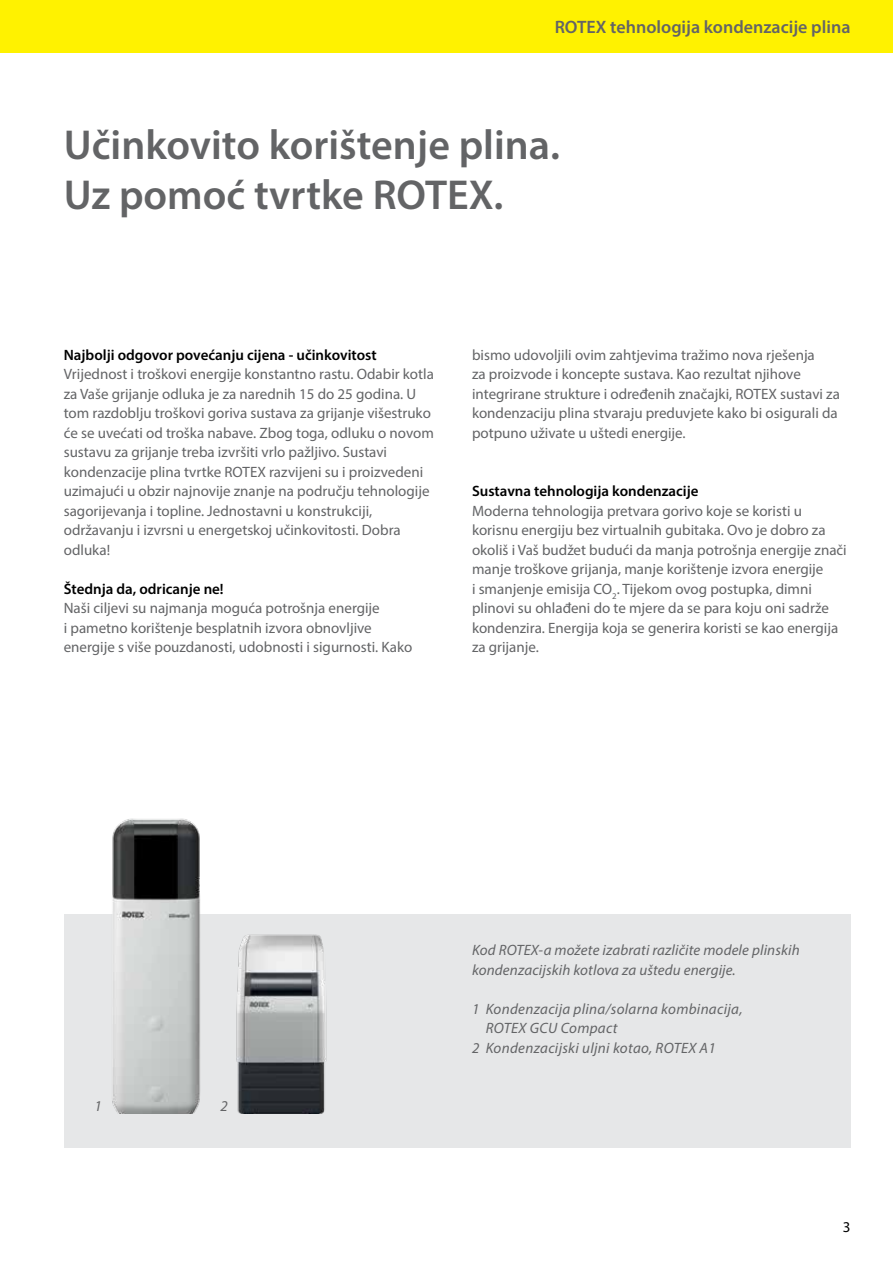
<style>
.page{position:relative;width:893px;height:1263px;background:#fff}
.page>*{position:absolute;margin:0;border:0;box-sizing:border-box;transform-origin:0 0}
.t1{font:600 42px/50.4px "Myriad Pro";color:#636466}
.t2{font:600 18px "Myriad Pro";color:#636466}
.t3{font:15px/19.5px "Myriad Pro";color:#636466}
.t4{font:italic 15px/19.5px "Myriad Pro";letter-spacing:.01em;color:#636466}
.t5{font:600 15px "Myriad Pro";color:#000}
.t6{font:15px "Myriad Pro";color:#000}
</style>
<div class="page">
<div style="left:64px;top:914px;width:786px;height:234px;background:#e6e7e8"></div>
<img style="left:112px;top:818px;width:88px;height:295px">
<img style="left:236px;top:934px;width:91px;height:179px">
<div style="left:0;top:0;width:893px;height:53px;background:#fff200"></div>
<p class="t2" style="left:555px;top:16px;width:297px">ROTEX tehnologija kondenzacije plina</p>
<h1 class="t1" style="left:64px;top:119px;width:498px">Učinkovito korištenje plina.<br>Uz pomoć tvrtke ROTEX.</h1>
<p class="t5" style="left:64px;top:345px;width:314px">Najbolji odgovor povećanju cijena - učinkovitost</p>
<p class="t3" style="left:64px;top:364px;width:372px">Vrijednost i troškovi energije konstantno rastu. Odabir kotla za Vaše grijanje odluka je za narednih 15 do 25 godina. U tom razdoblju troškovi goriva sustava za grijanje višestruko će se uvećati od troška nabave. Zbog toga, odluku o novom sustavu za grijanje treba izvršiti vrlo pažljivo. Sustavi kondenzacije plina tvrtke ROTEX razvijeni su i proizvedeni uzimajući u obzir najnovije znanje na području tehnologije sagorijevanja i topline. Jednostavni u konstrukciji, održavanju i izvrsni u energetskoj učinkovitosti. Dobra odluka!</p>
<p class="t5" style="left:64px;top:579px;width:161px">Štednja da, odricanje ne!</p>
<p class="t3" style="left:64px;top:598px;width:350px">Naši ciljevi su najmanja moguća potrošnja energije<br>i pametno korištenje besplatnih izvora obnovljive energije s više pouzdanosti, udobnosti i sigurnosti. Kako</p>
<p class="t3" style="left:472px;top:345px;width:369px">bismo udovoljili ovim zahtjevima tražimo nova rješenja<br>za proizvode i koncepte sustava. Kao rezultat njihove integrirane strukture i određenih značajki, ROTEX sustavi za kondenzaciju plina stvaraju preduvjete kako bi osigurali da potpuno uživate u uštedi energije.</p>
<p class="t5" style="left:472px;top:482px;width:228px">Sustavna tehnologija kondenzacije</p>
<p class="t3" style="left:472px;top:501px;width:376px">Moderna tehnologija pretvara gorivo koje se koristi u korisnu energiju bez virtualnih gubitaka. Ovo je dobro za okoliš i Vaš budžet budući da manja potrošnja energije znači manje troškove grijanja, manje korištenje izvora energije<br>i smanjenje emisija CO<sub>2</sub>. Tijekom ovog postupka, dimni plinovi su ohlađeni do te mjere da se para koju oni sadrže kondenzira. Energija koja se generira koristi se kao energija za grijanje.</p>
<p class="t4" style="left:95px;top:1096px;width:9px">1</p>
<p class="t4" style="left:220px;top:1096px;width:9px">2</p>
<p class="t4" style="left:472px;top:940px;width:329px">Kod ROTEX-a možete izabrati različite modele plinskih kondenzacijskih kotlova za uštedu energije.</p>
<p class="t4" style="left:472px;top:999px;width:272px">1 Kondenzacija plina/solarna kombinacija,</p>
<p class="t4" style="left:486px;top:1018px;width:133px">ROTEX GCU Compact</p>
<p class="t4" style="left:472px;top:1038px;width:245px">2 Kondenzacijski uljni kotao, ROTEX A1</p>
<p class="t6" style="left:843px;top:1218px;width:9px">3</p>
</div>
